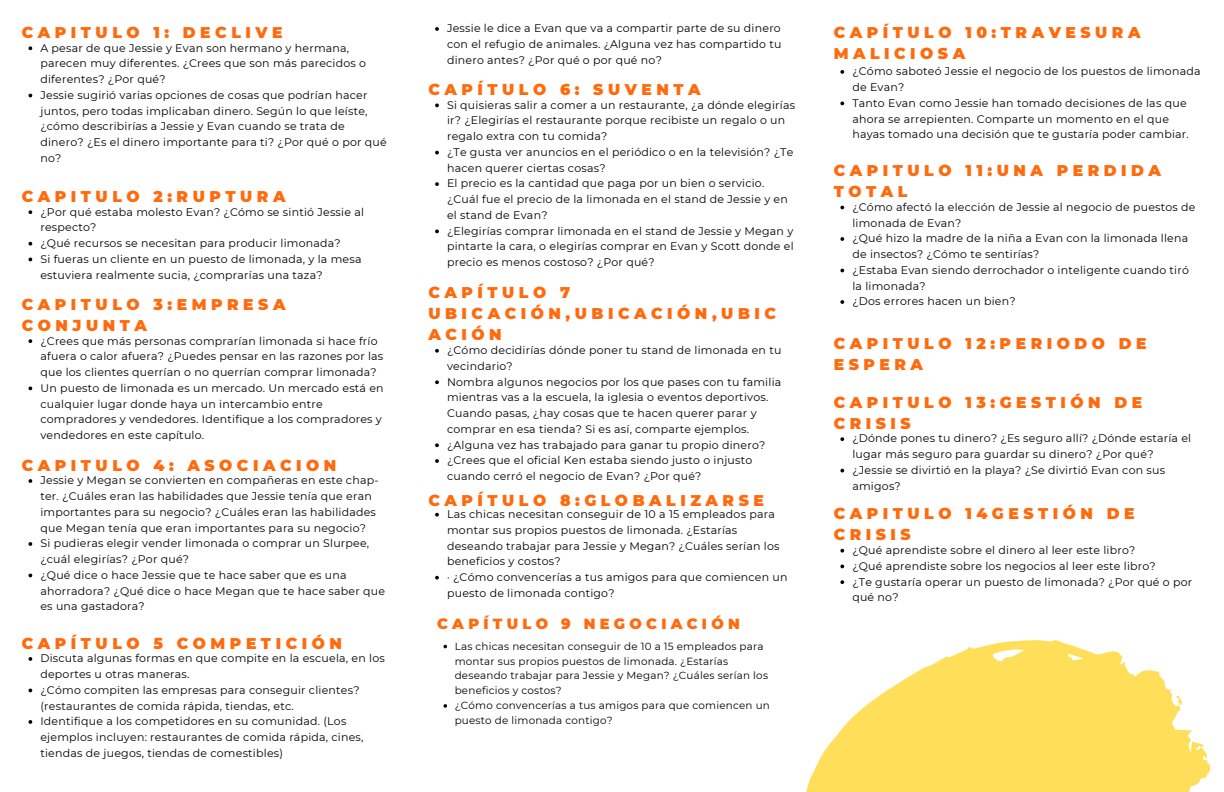
<style>
.page{position:relative;width:1224px;height:792px;background:#fff}
.page>*{position:absolute;margin:0;border:0;box-sizing:border-box;transform-origin:0 0}
.t1{font:900 15.5px/21px "Montserrat";letter-spacing:.295em;color:#ff6a0d}
.t2{font:900 14.6px "Montserrat";letter-spacing:.295em;color:#ff6a0d}
.t3{font:11px/15.8px "Montserrat";letter-spacing:.02em;color:#000}
.t4{font:10.4px/14.8px "Montserrat";letter-spacing:.02em;color:#000}
</style>
<div class="page">
<svg style="left:806px;top:640px;width:405px;height:152px;fill:#ffde59"></svg>
<svg style="left:29px;top:46px;width:3px;height:4px"></svg>
<svg style="left:29px;top:210px;width:3px;height:4px"></svg>
<svg style="left:29px;top:242px;width:3px;height:4px"></svg>
<svg style="left:29px;top:339px;width:3px;height:4px"></svg>
<svg style="left:29px;top:479px;width:3px;height:4px"></svg>
<svg style="left:29px;top:542px;width:3px;height:4px"></svg>
<svg style="left:29px;top:657px;width:3px;height:4px"></svg>
<svg style="left:29px;top:720px;width:3px;height:4px"></svg>
<svg style="left:435px;top:103px;width:4px;height:4px"></svg>
<svg style="left:435px;top:151px;width:4px;height:3px"></svg>
<svg style="left:435px;top:182px;width:4px;height:4px"></svg>
<svg style="left:435px;top:229px;width:4px;height:4px"></svg>
<svg style="left:435px;top:349px;width:4px;height:4px"></svg>
<svg style="left:435px;top:380px;width:4px;height:4px"></svg>
<svg style="left:435px;top:443px;width:4px;height:4px"></svg>
<svg style="left:435px;top:459px;width:4px;height:4px"></svg>
<svg style="left:435px;top:513px;width:4px;height:4px"></svg>
<svg style="left:435px;top:576px;width:4px;height:4px"></svg>
<svg style="left:444px;top:704px;width:3px;height:4px"></svg>
<svg style="left:840px;top:70px;width:4px;height:4px"></svg>
<svg style="left:840px;top:102px;width:4px;height:3px"></svg>
<svg style="left:840px;top:206px;width:4px;height:3px"></svg>
<svg style="left:840px;top:237px;width:4px;height:4px"></svg>
<svg style="left:840px;top:269px;width:4px;height:3px"></svg>
<svg style="left:840px;top:300px;width:4px;height:4px"></svg>
<svg style="left:435px;top:27px;width:4px;height:4px"></svg>
<svg style="left:840px;top:437px;width:4px;height:4px"></svg>
<svg style="left:840px;top:469px;width:4px;height:3px"></svg>
<svg style="left:840px;top:549px;width:4px;height:4px"></svg>
<svg style="left:840px;top:565px;width:4px;height:3px"></svg>
<svg style="left:840px;top:580px;width:4px;height:4px"></svg>
<p class="t1" style="left:22px;top:22px;width:262px">CAPITULO 1: DECLIVE</p>
<p class="t3" style="left:40px;top:40px;width:327px">A pesar de que Jessie y Evan son hermano y hermana, parecen muy diferentes. ¿Crees que son más parecidos o diferentes? ¿Por qué?</p>
<p class="t3" style="left:40px;top:87px;width:348px">Jessie sugirió varias opciones de cosas que podrían hacer juntos, pero todas implicaban dinero. Según lo que leíste, ¿cómo describirías a Jessie y Evan cuando se trata de dinero? ¿Es el dinero importante para ti? ¿Por qué o por qué no?</p>
<p class="t1" style="left:22px;top:186px;width:265px">CAPITULO 2:RUPTURA</p>
<p class="t3" style="left:40px;top:204px;width:325px">¿Por qué estaba molesto Evan? ¿Cómo se sintió Jessie al respecto?</p>
<p class="t3" style="left:40px;top:235px;width:302px">¿Qué recursos se necesitan para producir limonada?</p>
<p class="t3" style="left:40px;top:251px;width:323px">Si fueras un cliente en un puesto de limonada, y la mesa estuviera realmente sucia, ¿comprarías una taza?</p>
<p class="t1" style="left:22px;top:294px;width:265px">CAPITULO 3:EMPRESA<br>CONJUNTA</p>
<p class="t3" style="left:40px;top:333px;width:344px">¿Crees que más personas comprarían limonada si hace frío afuera o calor afuera? ¿Puedes pensar en las razones por las que los clientes querrían o no querrían comprar limonada?</p>
<p class="t3" style="left:40px;top:380px;width:345px">Un puesto de limonada es un mercado. Un mercado está en cualquier lugar donde haya un intercambio entre compradores y vendedores. Identifique a los compradores y vendedores en este capítulo.</p>
<p class="t1" style="left:22px;top:455px;width:316px">CAPITULO 4: ASOCIACION</p>
<p class="t3" style="left:40px;top:473px;width:340px">Jessie y Megan se convierten en compañeras en este chap&shy;ter. ¿Cuáles eran las habilidades que Jessie tenía que eran importantes para su negocio? ¿Cuáles eran las habilidades que Megan tenía que eran importantes para su negocio?</p>
<p class="t3" style="left:40px;top:536px;width:330px">Si pudieras elegir vender limonada o comprar un Slurpee, ¿cuál elegirías? ¿Por qué?</p>
<p class="t3" style="left:40px;top:567px;width:346px">¿Qué dice o hace Jessie que te hace saber que es una ahorradora? ¿Qué dice o hace Megan que te hace saber que es una gastadora?</p>
<p class="t1" style="left:22px;top:633px;width:322px">CAPÍTULO 5 COMPETICIÓN</p>
<p class="t3" style="left:40px;top:650px;width:346px">Discuta algunas formas en que compite en la escuela, en los deportes u otras maneras.</p>
<p class="t3" style="left:40px;top:682px;width:321px">¿Cómo compiten las empresas para conseguir clientes? (restaurantes de comida rápida, tiendas, etc.</p>
<p class="t3" style="left:40px;top:713px;width:325px">Identifique a los competidores en su comunidad. (Los ejemplos incluyen: restaurantes de comida rápida, cines, tiendas de juegos, tiendas de comestibles)</p>
<p class="t3" style="left:447px;top:20px;width:336px;text-align:justify">Jessie le dice a Evan que va a compartir parte de su dinero con el refugio de animales. ¿Alguna vez has compartido tu dinero antes? ¿Por qué o por qué no?</p>
<p class="t1" style="left:428px;top:79px;width:274px">CAPÍTULO 6: SUVENTA</p>
<p class="t3" style="left:447px;top:97px;width:350px">Si quisieras salir a comer a un restaurante, ¿a dónde elegirías ir? ¿Elegirías el restaurante porque recibiste un regalo o un regalo extra con tu comida?</p>
<p class="t3" style="left:447px;top:144px;width:348px">¿Te gusta ver anuncios en el periódico o en la televisión? ¿Te hacen querer ciertas cosas?</p>
<p class="t3" style="left:447px;top:176px;width:342px">El precio es la cantidad que paga por un bien o servicio. ¿Cuál fue el precio de la limonada en el stand de Jessie y en el stand de Evan?</p>
<p class="t3" style="left:447px;top:223px;width:348px;text-align:justify">¿Elegirías comprar limonada en el stand de Jessie y Megan y pintarte la cara, o elegirías comprar en Evan y Scott donde el precio es menos costoso? ¿Por qué?</p>
<p class="t1" style="left:428px;top:282px;width:349px">CAPÍTULO 7<br>UBICACIÓN,UBICACIÓN,UBIC<br>ACIÓN</p>
<p class="t3" style="left:447px;top:342px;width:336px">¿Cómo decidirías dónde poner tu stand de limonada en tu vecindario?</p>
<p class="t3" style="left:447px;top:374px;width:336px">Nombra algunos negocios por los que pases con tu familia mientras vas a la escuela, la iglesia o eventos deportivos.<br>Cuando pasas, ¿hay cosas que te hacen querer parar y comprar en esa tienda? Si es así, comparte ejemplos.</p>
<p class="t3" style="left:447px;top:437px;width:320px">¿Alguna vez has trabajado para ganar tu propio dinero?</p>
<p class="t3" style="left:447px;top:453px;width:307px">¿Crees que el oficial Ken estaba siendo justo o injusto cuando cerró el negocio de Evan? ¿Por qué?</p>
<p class="t1" style="left:428px;top:490px;width:337px">CAPÍTULO 8:GLOBALIZARSE</p>
<p class="t3" style="left:447px;top:506px;width:334px">Las chicas necesitan conseguir de 10 a 15 empleados para montar sus propios puestos de limonada. ¿Estarías deseando trabajar para Jessie y Megan? ¿Cuáles serían los beneficios y costos?</p>
<p class="t3" style="left:447px;top:569px;width:342px">· ¿Cómo convencerías a tus amigos para que comiencen un puesto de limonada contigo?</p>
<p class="t2" style="left:437px;top:615px;width:304px">CAPÍTULO 9 NEGOCIACIÓN</p>
<p class="t4" style="left:455px;top:639px;width:315px">Las chicas necesitan conseguir de 10 a 15 empleados para montar sus propios puestos de limonada. ¿Estarías deseando trabajar para Jessie y Megan? ¿Cuáles serían los beneficios y costos?</p>
<p class="t4" style="left:455px;top:698px;width:317px">¿Cómo convencerías a tus amigos para que comiencen un puesto de limonada contigo?</p>
<p class="t1" style="left:834px;top:22px;width:308px">CAPÍTULO 10:TRAVESURA<br>MALICIOSA</p>
<p class="t3" style="left:852px;top:63px;width:350px">¿Cómo saboteó Jessie el negocio de los puestos de limonada de Evan?</p>
<p class="t3" style="left:852px;top:95px;width:338px">Tanto Evan como Jessie han tomado decisiones de las que ahora se arrepienten. Comparte un momento en el que hayas tomado una decisión que te gustaría poder cambiar.</p>
<p class="t1" style="left:834px;top:160px;width:329px">CAPITULO 11:UNA PERDIDA<br>TOTAL</p>
<p class="t3" style="left:852px;top:199px;width:345px">¿Cómo afectó la elección de Jessie al negocio de puestos de limonada de Evan?</p>
<p class="t3" style="left:852px;top:231px;width:337px">¿Qué hizo la madre de la niña a Evan con la limonada llena de insectos? ¿Cómo te sentirías?</p>
<p class="t3" style="left:852px;top:262px;width:338px">¿Estaba Evan siendo derrochador o inteligente cuando tiró la limonada?</p>
<p class="t3" style="left:852px;top:294px;width:165px">¿Dos errores hacen un bien?</p>
<p class="t1" style="left:834px;top:333px;width:314px">CAPITULO 12:PERIODO DE<br>ESPERA</p>
<p class="t1" style="left:834px;top:392px;width:310px">CAPITULO 13:GESTIÓN DE<br>CRISIS</p>
<p class="t3" style="left:852px;top:431px;width:340px">¿Dónde pones tu dinero? ¿Es seguro allí? ¿Dónde estaría el lugar más seguro para guardar su dinero? ¿Por qué?</p>
<p class="t3" style="left:852px;top:462px;width:314px">¿Jessie se divirtió en la playa? ¿Se divirtió Evan con sus amigos?</p>
<p class="t1" style="left:834px;top:503px;width:302px">CAPITULO 14GESTIÓN DE<br>CRISIS</p>
<p class="t3" style="left:852px;top:542px;width:285px">¿Qué aprendiste sobre el dinero al leer este libro?</p>
<p class="t3" style="left:852px;top:558px;width:305px">¿Qué aprendiste sobre los negocios al leer este libro?</p>
<p class="t3" style="left:852px;top:574px;width:341px">¿Te gustaría operar un puesto de limonada? ¿Por qué o por qué no?</p>
</div>
